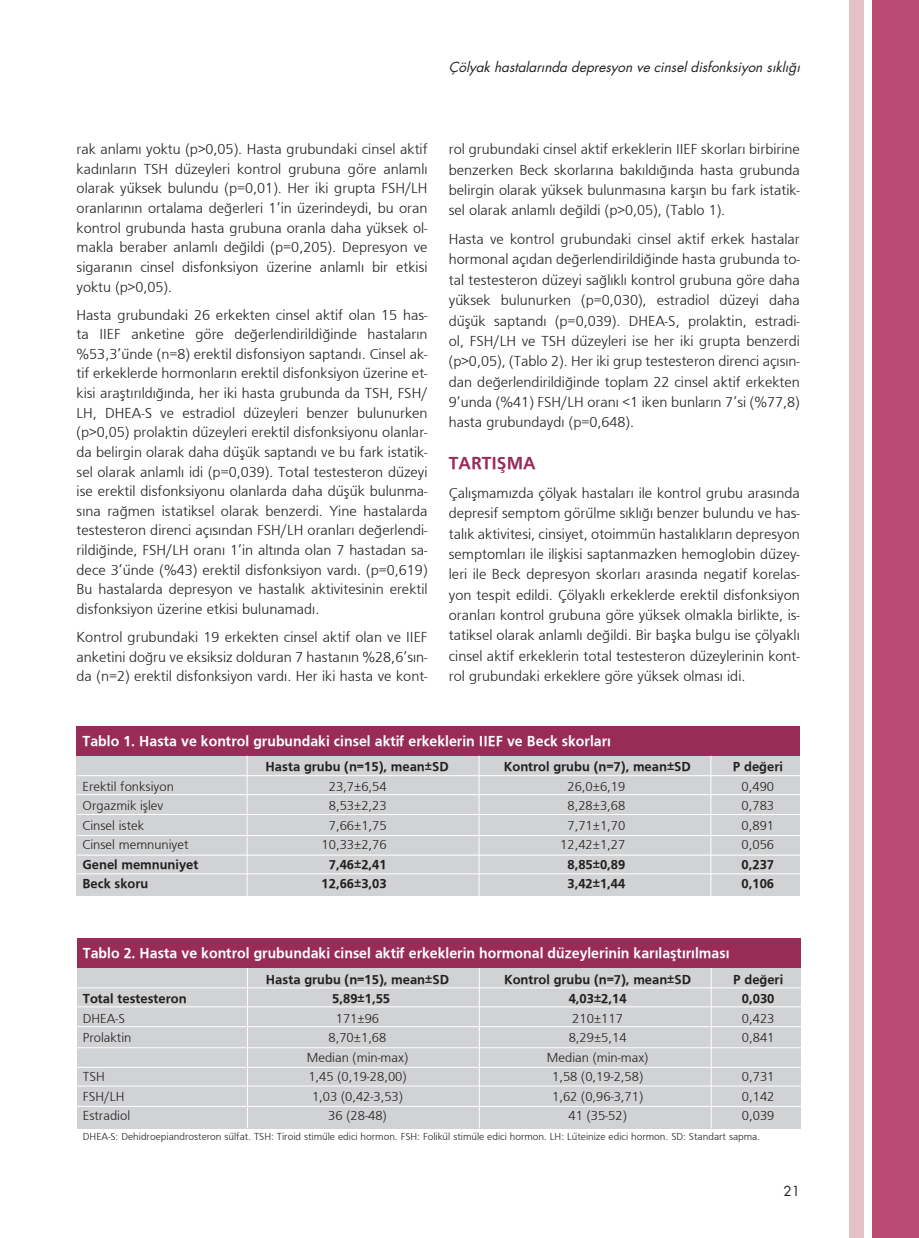
<style>
.page{position:relative;width:919px;height:1238px;background:#fff}
.page>*{position:absolute;margin:0;border:0;box-sizing:border-box;transform-origin:0 0}
.t1{font:700 18px "Fruga Sans";color:#982b58}
.t2{font:300 15px/19.6px "Fruga Sans";color:#231f20;text-align:justify}
.t3{font:700 15px "Fruga Sans";color:#fff}
.t4{font:300 13.5px "Fruga Sans";color:#231f20}
.t5{font:700 13.5px "Fruga Sans";color:#231f20}
.t6{font:italic 13.5px "Futura OTF";color:#231f20}
.t7{font:13.5px "Futura OTF";color:#231f20}
.t8{font:300 10.5px "Fruga Sans";color:#231f20}
</style>
<div class="page">
<div style="left:872px;top:0;width:46px;height:1237px;background:#ba4b73"></div>
<div style="left:848px;top:0;width:15px;height:1237px;background:#e5c1c8"></div>
<div style="left:77px;top:754px;width:722px;height:142px;background:#d1d2d4"></div>
<hr style="left:77px;top:775px;width:725px;height:1px;background:#fff">
<hr style="left:77px;top:794px;width:725px;height:1px;background:#fff">
<hr style="left:77px;top:814px;width:725px;height:1px;background:#fff">
<hr style="left:77px;top:835px;width:725px;height:1px;background:#fff">
<hr style="left:77px;top:854px;width:725px;height:1px;background:#fff">
<hr style="left:77px;top:873px;width:725px;height:1px;background:#fff">
<div style="left:77px;top:726px;width:722px;height:29px;background:#982b58"></div>
<hr style="left:247px;top:755px;width:1px;height:142px;background:#fff">
<hr style="left:478px;top:755px;width:1px;height:142px;background:#fff">
<hr style="left:710px;top:755px;width:1px;height:142px;background:#fff">
<div style="left:77px;top:966px;width:723px;height:162px;background:#d1d2d4"></div>
<hr style="left:77px;top:987px;width:725px;height:1px;background:#fff">
<hr style="left:77px;top:1006px;width:725px;height:1px;background:#fff">
<hr style="left:77px;top:1026px;width:725px;height:1px;background:#fff">
<hr style="left:77px;top:1047px;width:725px;height:1px;background:#fff">
<hr style="left:77px;top:1066px;width:725px;height:1px;background:#fff">
<hr style="left:77px;top:1085px;width:725px;height:1px;background:#fff">
<hr style="left:77px;top:1105px;width:725px;height:1px;background:#fff">
<div style="left:77px;top:938px;width:723px;height:29px;background:#982b58"></div>
<hr style="left:247px;top:967px;width:1px;height:161px;background:#fff">
<hr style="left:479px;top:967px;width:1px;height:161px;background:#fff">
<hr style="left:710px;top:967px;width:1px;height:161px;background:#fff">
<p class="t6" style="left:448px;top:59px;width:352px">Çölyak hastalarında depresyon ve cinsel disfonksiyon sıklığı</p>
<p class="t2" style="left:77px;top:139px;width:352px">rak anlamı yoktu (p&gt;0,05). Hasta grubundaki cinsel aktif kadınların TSH düzeyleri kontrol grubuna göre anlamlı olarak yüksek bulundu (p=0,01). Her iki grupta FSH/LH oranlarının ortalama değerleri 1’in üzerindeydi, bu oran kontrol grubunda hasta grubuna oranla daha yüksek ol&shy;makla beraber anlamlı değildi (p=0,205). Depresyon ve sigaranın cinsel disfonksiyon üzerine anlamlı bir etkisi yoktu (p&gt;0,05).</p>
<p class="t2" style="left:77px;top:304px;width:352px">Hasta grubundaki 26 erkekten cinsel aktif olan 15 has&shy;ta IIEF anketine göre değerlendirildiğinde hastaların %53,3’ünde (n=8) erektil disfonsiyon saptandı. Cinsel ak&shy;tif erkeklerde hormonların erektil disfonksiyon üzerine et&shy;kisi araştırıldığında, her iki hasta grubunda da TSH, FSH/ LH, DHEA-S ve estradiol düzeyleri benzer bulunurken (p&gt;0,05) prolaktin düzeyleri erektil disfonksiyonu olanlar&shy;da belirgin olarak daha düşük saptandı ve bu fark istatik&shy;sel olarak anlamlı idi (p=0,039). Total testesteron düzeyi ise erektil disfonksiyonu olanlarda daha düşük bulunma&shy;sına rağmen istatiksel olarak benzerdi. Yine hastalarda testesteron direnci açısından FSH/LH oranları değerlendi&shy;rildiğinde, FSH/LH oranı 1’in altında olan 7 hastadan sa&shy;dece 3’ünde (%43) erektil disfonksiyon vardı. (p=0,619)<br>Bu hastalarda depresyon ve hastalık aktivitesinin erektil disfonksiyon üzerine etkisi bulunamadı.</p>
<p class="t2" style="left:77px;top:627px;width:352px">Kontrol grubundaki 19 erkekten cinsel aktif olan ve IIEF anketini doğru ve eksiksiz dolduran 7 hastanın %28,6’sın&shy;da (n=2) erektil disfonksiyon vardı. Her iki hasta ve kont-</p>
<p class="t2" style="left:449px;top:139px;width:352px;line-height:20.4px">rol grubundaki cinsel aktif erkeklerin IIEF skorları birbirine benzerken Beck skorlarına bakıldığında hasta grubunda belirgin olarak yüksek bulunmasına karşın bu fark istatik&shy;sel olarak anlamlı değildi (p&gt;0,05), (Tablo 1).</p>
<p class="t2" style="left:449px;top:229px;width:352px;line-height:20.4px">Hasta ve kontrol grubundaki cinsel aktif erkek hastalar hormonal açıdan değerlendirildiğinde hasta grubunda to&shy;tal testesteron düzeyi sağlıklı kontrol grubuna göre daha yüksek bulunurken (p=0,030), estradiol düzeyi daha düşük saptandı (p=0,039). DHEA-S, prolaktin, estradi&shy;ol, FSH/LH ve TSH düzeyleri ise her iki grupta benzerdi (p&gt;0,05), (Tablo 2). Her iki grup testesteron direnci açısın&shy;dan değerlendirildiğinde toplam 22 cinsel aktif erkekten 9’unda (%41) FSH/LH oranı &lt;1 iken bunların 7’si (%77,8) hasta grubundaydı (p=0,648).</p>
<p class="t1" style="left:449px;top:452px;width:88px">TARTIŞMA</p>
<p class="t2" style="left:449px;top:482px;width:352px;line-height:20.4px">Çalışmamızda çölyak hastaları ile kontrol grubu arasında depresif semptom görülme sıklığı benzer bulundu ve has&shy;talık aktivitesi, cinsiyet, otoimmün hastalıkların depresyon semptomları ile ilişkisi saptanmazken hemoglobin düzey&shy;leri ile Beck depresyon skorları arasında negatif korelas&shy;yon tespit edildi. Çölyaklı erkeklerde erektil disfonksiyon oranları kontrol grubuna göre yüksek olmakla birlikte, is&shy;tatiksel olarak anlamlı değildi. Bir başka bulgu ise çölyaklı cinsel aktif erkeklerin total testesteron düzeylerinin kont&shy;rol grubundaki erkeklere göre yüksek olması idi.</p>
<p class="t3" style="left:82px;top:732px;width:530px">Tablo 1. Hasta ve kontrol grubundaki cinsel aktif erkeklerin IIEF ve Beck skorları</p>
<p class="t5" style="left:265px;top:759px;width:185px">Hasta grubu (n=15), mean±SD</p>
<p class="t5" style="left:503px;top:759px;width:189px">Kontrol grubu (n=7), mean±SD</p>
<p class="t5" style="left:733px;top:759px;width:51px">P değeri</p>
<p class="t4" style="left:82px;top:778px;width:93px">Erektil fonksiyon</p>
<p class="t4" style="left:329px;top:778px;width:59px">23,7±6,54</p>
<p class="t4" style="left:567px;top:778px;width:59px">26,0±6,19</p>
<p class="t4" style="left:741px;top:778px;width:34px">0,490</p>
<p class="t4" style="left:82px;top:798px;width:82px">Orgazmik işlev</p>
<p class="t4" style="left:329px;top:798px;width:59px">8,53±2,23</p>
<p class="t4" style="left:567px;top:798px;width:59px">8,28±3,68</p>
<p class="t4" style="left:741px;top:798px;width:34px">0,783</p>
<p class="t4" style="left:82px;top:817px;width:63px">Cinsel istek</p>
<p class="t4" style="left:329px;top:817px;width:59px">7,66±1,75</p>
<p class="t4" style="left:567px;top:817px;width:59px">7,71±1,70</p>
<p class="t4" style="left:741px;top:817px;width:34px">0,891</p>
<p class="t4" style="left:82px;top:836px;width:108px">Cinsel memnuniyet</p>
<p class="t4" style="left:321px;top:836px;width:67px">10,33±2,76</p>
<p class="t4" style="left:560px;top:836px;width:67px">12,42±1,27</p>
<p class="t4" style="left:741px;top:836px;width:34px">0,056</p>
<p class="t5" style="left:82px;top:856px;width:117px">Genel memnuniyet</p>
<p class="t5" style="left:329px;top:856px;width:59px">7,46±2,41</p>
<p class="t5" style="left:567px;top:856px;width:59px">8,85±0,89</p>
<p class="t5" style="left:741px;top:856px;width:34px">0,237</p>
<p class="t5" style="left:82px;top:875px;width:67px">Beck skoru</p>
<p class="t5" style="left:321px;top:875px;width:67px">12,66±3,03</p>
<p class="t5" style="left:567px;top:875px;width:59px">3,42±1,44</p>
<p class="t5" style="left:741px;top:875px;width:34px">0,106</p>
<p class="t3" style="left:83px;top:944px;width:648px">Tablo 2. Hasta ve kontrol grubundaki cinsel aktif erkeklerin hormonal düzeylerinin karılaştırılması</p>
<p class="t5" style="left:266px;top:971px;width:185px">Hasta grubu (n=15), mean±SD</p>
<p class="t5" style="left:504px;top:971px;width:189px">Kontrol grubu (n=7), mean±SD</p>
<p class="t5" style="left:733px;top:971px;width:51px">P değeri</p>
<p class="t5" style="left:83px;top:990px;width:105px">Total testesteron</p>
<p class="t5" style="left:332px;top:990px;width:59px">5,89±1,55</p>
<p class="t5" style="left:568px;top:990px;width:59px">4,03±2,14</p>
<p class="t5" style="left:741px;top:990px;width:34px">0,030</p>
<p class="t4" style="left:83px;top:1010px;width:44px">DHEA-S</p>
<p class="t4" style="left:336px;top:1010px;width:45px">171±96</p>
<p class="t4" style="left:572px;top:1010px;width:52px">210±117</p>
<p class="t4" style="left:741px;top:1010px;width:34px">0,423</p>
<p class="t4" style="left:83px;top:1029px;width:50px">Prolaktin</p>
<p class="t4" style="left:328px;top:1029px;width:59px">8,70±1,68</p>
<p class="t4" style="left:568px;top:1029px;width:59px">8,29±5,14</p>
<p class="t4" style="left:741px;top:1029px;width:34px">0,841</p>
<p class="t4" style="left:307px;top:1049px;width:103px">Median (min-max)</p>
<p class="t4" style="left:547px;top:1049px;width:103px">Median (min-max)</p>
<p class="t4" style="left:83px;top:1068px;width:23px">TSH</p>
<p class="t4" style="left:308px;top:1068px;width:100px">1,45 (0,19-28,00)</p>
<p class="t4" style="left:552px;top:1068px;width:92px">1,58 (0,19-2,58)</p>
<p class="t4" style="left:741px;top:1068px;width:34px">0,731</p>
<p class="t4" style="left:83px;top:1088px;width:43px">FSH/LH</p>
<p class="t4" style="left:312px;top:1088px;width:92px">1,03 (0,42-3,53)</p>
<p class="t4" style="left:552px;top:1088px;width:92px">1,62 (0,96-3,71)</p>
<p class="t4" style="left:741px;top:1088px;width:34px">0,142</p>
<p class="t4" style="left:83px;top:1107px;width:49px">Estradiol</p>
<p class="t4" style="left:328px;top:1107px;width:60px">36 (28-48)</p>
<p class="t4" style="left:568px;top:1107px;width:60px">41 (35-52)</p>
<p class="t4" style="left:741px;top:1107px;width:34px">0,039</p>
<p class="t8" style="left:83px;top:1130px;width:679px">DHEA-S: Dehidroepiandrosteron sülfat. TSH: Tiroid stimüle edici hormon. FSH: Folikül stimüle edici hormon. LH: Lüteinize edici hormon. SD: Standart sapma.</p>
<p class="t7" style="left:783px;top:1181px;width:18px">21</p>
</div>
